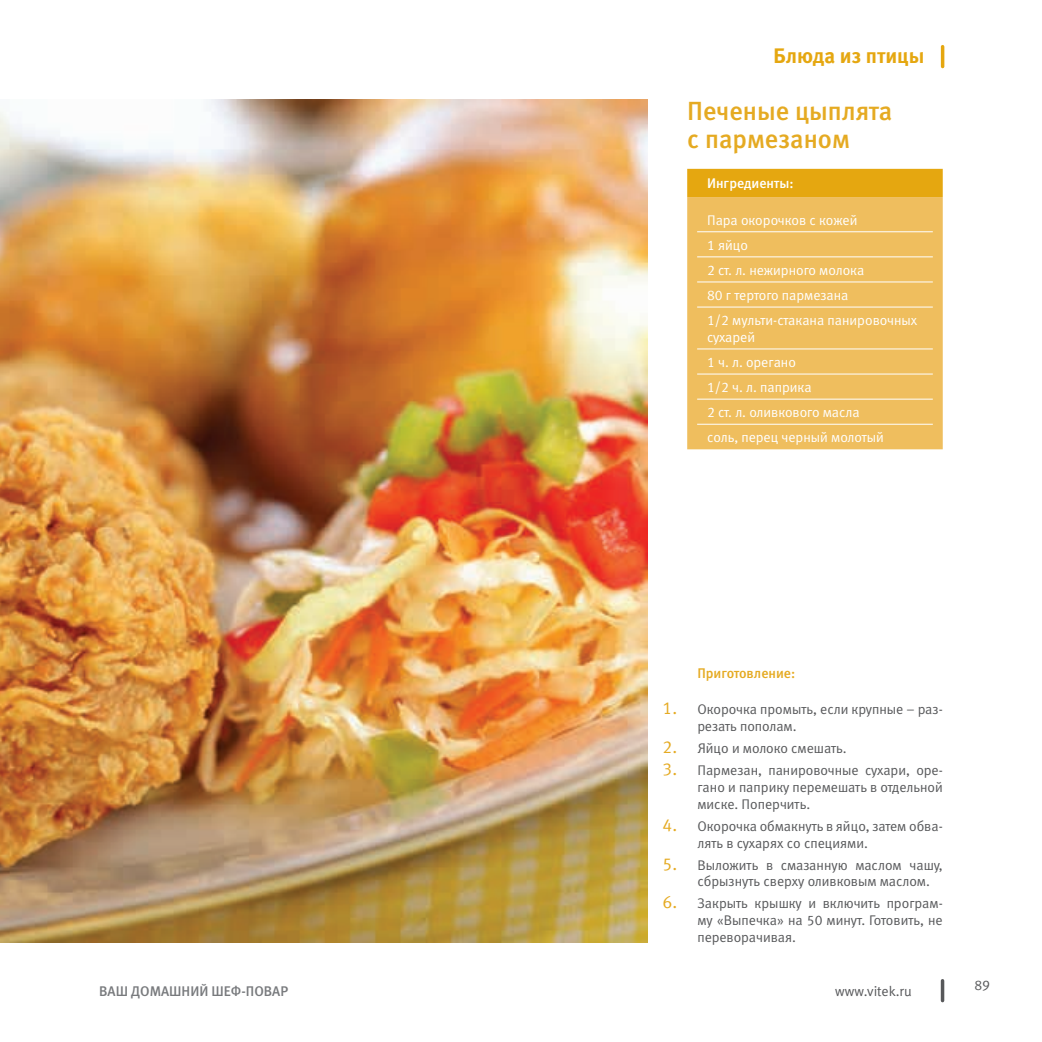
<style>
.page{position:relative;width:1042px;height:1042px;background:#fff}
.page>*{position:absolute;margin:0;border:0;box-sizing:border-box;transform-origin:0 0}
.t1{font:26.25px/28px "Meta Medium LFC";color:#e5aa22}
.t2{font:21px "Meta Bold LFC";color:#e5a710}
.t3{font:14px/16.8px "Meta Normal LFC";color:#57585a}
.t4{font:14px/25px "Meta Normal LFC";color:#fff}
.t5{font:14px "Meta Medium LFC";color:#787a7d}
.t6{font:14px "Meta Medium LFC";color:#e5aa22}
.t7{font:14px "Meta Medium LFC";color:#fff}
.s1{font-size:17.5px;color:#e5aa22}
</style>
<div class="page">
<hr style="left:941px;top:980px;width:3px;height:20px;background:#57585a">
<hr style="left:941px;top:47px;width:3px;height:20px;background:#e5a710">
<div style="left:687px;top:169px;width:256px;height:28px;background:#e5a710"></div>
<div style="left:687px;top:197px;width:256px;height:252px;background:#efbe5e"></div>
<hr style="left:697px;top:348px;width:236px;height:1px;background:#fff">
<hr style="left:697px;top:374px;width:236px;height:1px;background:#fff">
<hr style="left:697px;top:256px;width:236px;height:1px;background:#fff">
<hr style="left:697px;top:281px;width:236px;height:1px;background:#fff">
<hr style="left:697px;top:307px;width:236px;height:1px;background:#fff">
<hr style="left:697px;top:399px;width:236px;height:1px;background:#fff">
<hr style="left:697px;top:231px;width:236px;height:1px;background:#fff">
<hr style="left:697px;top:424px;width:236px;height:1px;background:#fff">
<img style="left:0;top:99px;width:647px;height:844px">
<h2 class="t2" style="left:773px;top:43px;width:152px">Блюда из птицы</h2>
<h1 class="t1" style="left:687px;top:97px;width:207px">Печеные цыплята с пармезаном</h1>
<p class="t7" style="left:707px;top:176px;width:88px">Ингредиенты:</p>
<p class="t4" style="left:707px;top:207px;width:212px">Пара окорочков с кожей<br>1 яйцо<br>2 ст. л. нежирного молока<br>80 г тертого пармезана<br>1/2 мульти-стакана панировочных</p>
<p class="t4" style="left:707px;top:324px;width:178px">сухарей<br>1 ч. л. орегано<br>1/2 ч. л. паприка<br>2 ст. л. оливкового масла соль, перец черный молотый</p>
<p class="t6" style="left:697px;top:665px;width:99px">Приготовление:</p>
<p class="t3" style="left:697px;top:701px;width:247px;text-indent:-35px"><span class="s1">1.</span> Окорочка промыть, если крупные – раз&shy;резать пополам.</p>
<p class="t3" style="left:662px;top:740px;width:185px"><span class="s1">2.</span> Яйцо и молоко смешать.</p>
<p class="t3" style="left:697px;top:762px;width:247px;text-align:justify;text-indent:-35px"><span class="s1">3.</span> Пармезан, панировочные сухари, оре&shy;гано и паприку перемешать в отдельной миске. Поперчить.</p>
<p class="t3" style="left:697px;top:817px;width:247px;text-indent:-35px"><span class="s1">4.</span> Окорочка обмакнуть в яйцо, затем обва&shy;лять в сухарях со специями.</p>
<p class="t3" style="left:697px;top:856px;width:247px;text-indent:-35px"><span class="s1">5.</span> Выложить в смазанную маслом чашу, сбрызнуть сверху оливковым маслом.</p>
<p class="t3" style="left:697px;top:895px;width:247px;text-align:justify;text-indent:-35px"><span class="s1">6.</span> Закрыть крышку и включить програм&shy;му «Выпечка» на 50 минут. Готовить, не переворачивая.</p>
<p class="t5" style="left:99px;top:983px;width:190px">ВАШ ДОМАШНИЙ ШЕФ-ПОВАР</p>
<p class="t3" style="left:835px;top:982px;width:78px">www.vitek.ru</p>
<p class="t3" style="left:974px;top:976px;width:17px">89</p>
</div>
